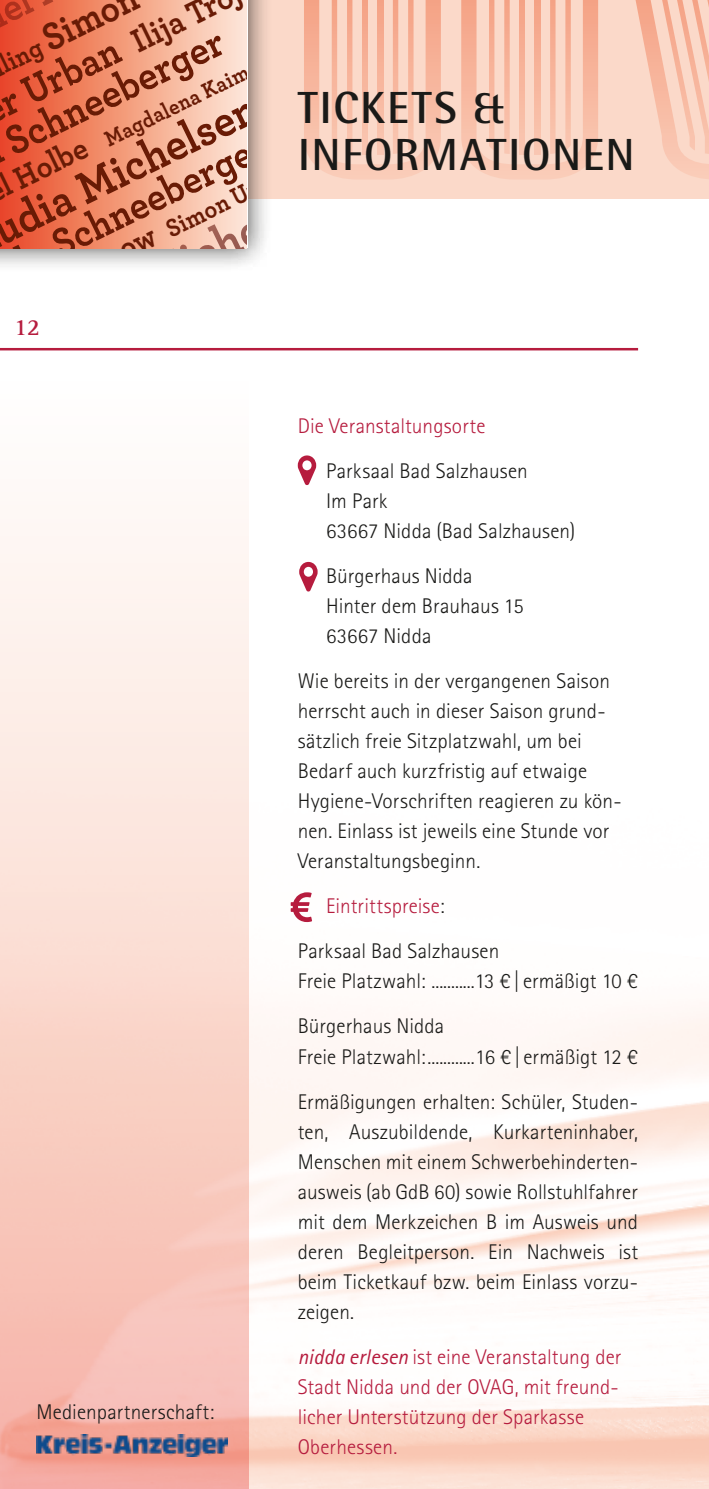
<style>
.page{position:relative;width:709px;height:1489px;background:#fff}
.page>*{position:absolute;margin:0;border:0;box-sizing:border-box;transform-origin:0 0}
.t1{font:700 47.5px "Archer";color:#691b05;scale:.91 1}
.t2{font:700 45px/47.5px "Rotis Semi Sans Std";letter-spacing:.035em;color:#1a1a18}
.t3{font:700 42.5px "Archer";color:#691b05;scale:.91 1}
.t4{font:700 42px "Archer";color:#691b05;scale:.91 1}
.t5{font:700 40.25px "Archer";color:#691b05;scale:.91 1}
.t6{font:700 34.5px "Archer";color:#691b05;scale:.91 1}
.t7{font:700 32.75px "Archer";color:#691b05;scale:.91 1}
.t8{font:700 26.25px "Archer";color:#691b05;scale:.91 1}
.t9{font:700 23.75px "Rotis Serif Std";color:#b61c3e}
.t10{font:700 23px "Archer";color:#691b05;scale:.91 1}
.t11{font:300 21.25px/30px "Rotis Sans Serif Std";letter-spacing:.005em;color:#1a1a18}
.t12{font:300 21.25px/30px "Rotis Sans Serif Std";letter-spacing:.005em;color:#b61c3e}
.s1{font-size:27.75px}
.s2{font-size:41.75px}
.s3{color:#b61c3e}
.s4{font-weight:400;font-style:italic}
</style>
<div class="page">
<div style="left:0;top:0;width:709px;height:198px;background:#fbd9c9"></div>
<svg style="left:635px;top:0;width:74px;height:179px"></svg>
<svg style="left:304px;top:0;width:137px;height:179px"></svg>
<svg style="left:461px;top:0;width:137px;height:179px"></svg>
<svg style="left:0;top:425px;width:248px;height:1063px"></svg>
<hr style="left:0;top:348px;width:638px;height:2px;background:#b61c3e">
<div style="left:0;top:0;width:272px;height:272px;background:#1a1a18;opacity:.75"></div>
<div style="left:0;top:0;width:247px;height:248px;background:linear-gradient(to right,#e94923,#feead7)"></div>
<svg style="left:298px;top:455px;width:18px;height:30px"></svg>
<svg style="left:299px;top:562px;width:18px;height:29px"></svg>
<svg style="left:291px;top:892px;width:21px;height:30px"></svg>
<img style="left:36px;top:1433px;width:192px;height:22px">
<svg style="left:2px;top:0;width:23px;height:23px"></svg>
<h3 class="t5" style="left:-14px;top:33px;width:168px;rotate:-26deg"><span class="s1">ling</span> Simon</h3>
<h3 class="t6" style="left:-9px;top:81px;width:280px;rotate:-26deg"><span class="s2">r Urban</span> Ilija Tro</h3>
<h3 class="t3" style="left:-7px;top:113px;width:263px;rotate:-26deg">Schneeberger</h3>
<p class="t10" style="left:98px;top:123px;width:175px;rotate:-26deg">Magdalena Kaim</p>
<h2 class="t2" style="left:298px;top:83px;width:338px">TICKETS &amp;<br>INFORMATIONEN</h2>
<h1 class="t1" style="left:-21px;top:198px;width:318px;rotate:-26deg">udia Michelsen</h1>
<h3 class="t4" style="left:-13px;top:241px;width:323px;rotate:-26deg">ela Schneeberger</h3>
<h3 class="t7" style="left:-9px;top:163px;width:104px;rotate:-26deg">l Holbe</h3>
<p class="t8" style="left:158px;top:211px;width:153px;rotate:-26deg">Simon Urban</p>
<p class="t9" style="left:14px;top:313px;width:27px">12</p>
<p class="t11" style="left:36px;top:1396px;width:179px">Medienpartnerschaft:</p>
<p class="t12" style="left:298px;top:411px;width:189px">Die Veranstaltungsorte</p>
<p class="t11" style="left:326px;top:456px;width:250px">Parksaal Bad Salzhausen<br>Im Park<br>63667 Nidda (Bad Salzhausen)</p>
<p class="t11" style="left:326px;top:561px;width:199px">Bürgerhaus Nidda<br>Hinter dem Brauhaus 15<br>63667 Nidda</p>
<p class="t11" style="left:298px;top:666px;width:325px">Wie bereits in der vergangenen Saison herrscht auch in dieser Saison grund&shy;sätzlich freie Sitzplatzwahl, um bei Bedarf auch kurzfristig auf etwaige Hygiene-Vorschriften reagieren zu kön&shy;nen. Einlass ist jeweils eine Stunde vor Veranstaltungsbeginn.</p>
<p class="t11" style="left:298px;top:884px;width:203px;line-height:45px;text-indent:28px"><span class="s3">Eintrittspreise</span>:<br>Parksaal Bad Salzhausen</p>
<p class="t11" style="left:298px;top:959px;width:342px;line-height:45px">Freie Platzwahl: ...........13 €| ermäßigt 10 €<br>Bürgerhaus Nidda</p>
<p class="t11" style="left:298px;top:1034px;width:342px;line-height:45px">Freie Platzwahl:............16 €| ermäßigt 12 €<br>Ermäßigungen erhalten: Schüler, Studen-</p>
<p class="t11" style="left:298px;top:1116px;width:342px;text-align:justify">ten, Auszubildende, Kurkarteninhaber, Menschen mit einem Schwerbehinderten&shy;ausweis (ab GdB 60) sowie Rollstuhlfahrer mit dem Merkzeichen B im Ausweis und deren Begleitperson. Ein Nachweis ist beim Ticketkauf bzw. beim Einlass vorzu&shy;zeigen.</p>
<p class="t12" style="left:298px;top:1341px;width:325px"><span class="s4">nidda erlesen</span> ist eine Veranstaltung der<br>Stadt Nidda und der OVAG, mit freund&shy;licher Unterstützung der Sparkasse<br>Oberhessen.</p>
</div>
